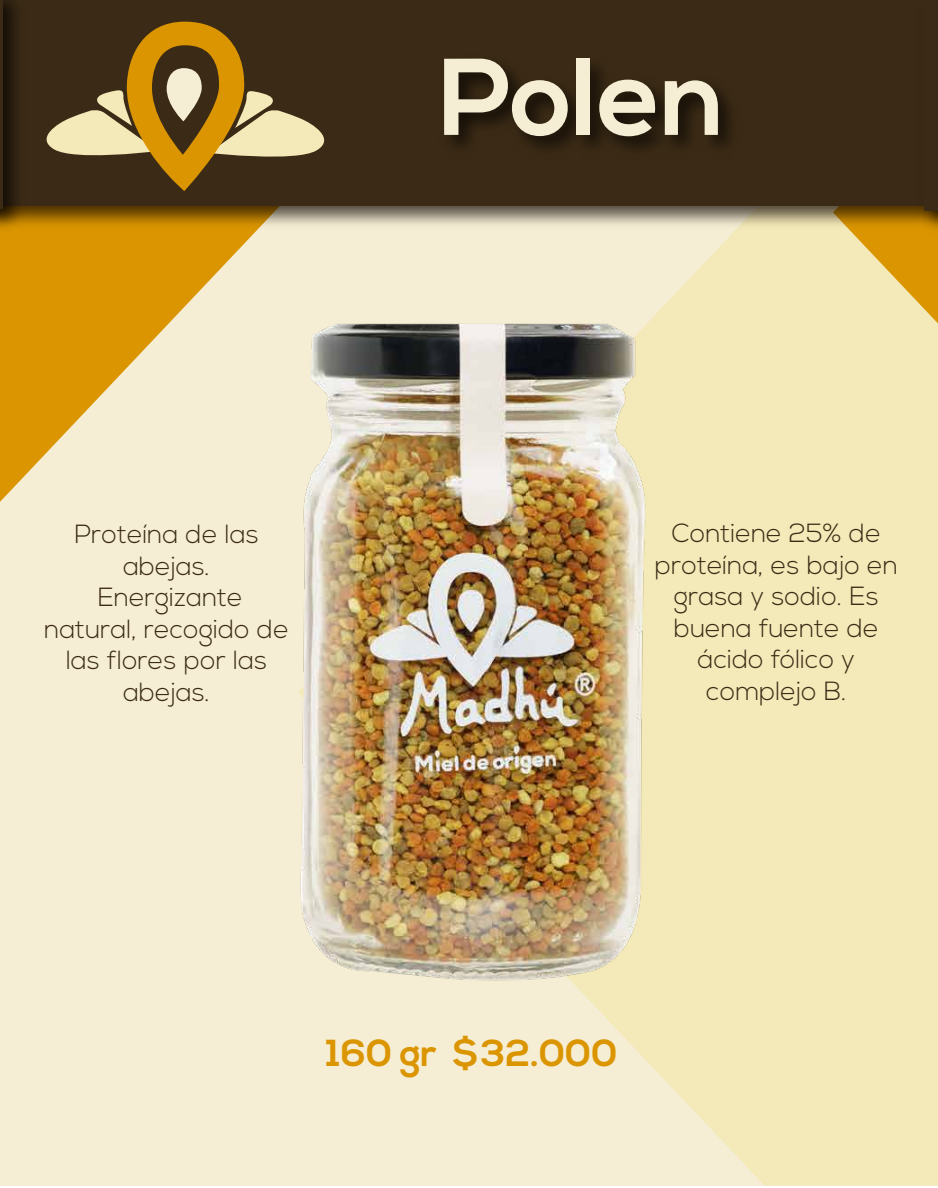
<style>
.page{position:relative;width:938px;height:1188px;background:#fff}
.page>*{position:absolute;margin:0;border:0;box-sizing:border-box;transform-origin:0 0}
.t1{font:700 108.75px "Nexa";color:#f6eed4}
.t2{font:700 37.5px "Nexa";color:#da9500}
.t3{font:300 26.25px/31.5px "Nexa";color:#3b2b16;text-align:center}
</style>
<div class="page">
<div style="left:0;top:0;width:938px;height:1185px;background:#f6eed4"></div>
<div style="left:611px;top:300px;width:326px;height:885px;background:#f4e9b8"></div>
<svg style="left:833px;top:300px;width:32px;height:23px"></svg>
<svg style="left:0;top:271px;width:191px;height:231px;fill:#da9500"></svg>
<div style="left:0;top:0;width:938px;height:205px;background:#3b2b16"></div>
<svg style="left:182px;top:22px;width:39px;height:10px"></svg>
<img style="left:48px;top:32px;width:890px;height:268px">
<img style="left:298px;top:303px;width:367px;height:720px">
<img style="left:913px;top:32px;width:25px;height:206px">
<div style="left:923px;top:0;width:15px;height:210px;background:#3b2b16"></div>
<img style="left:865px;top:207px;width:72px;height:751px">
<img style="left:0;top:7px;width:182px;height:264px">
<h1 class="t1" style="left:439px;top:35px;width:288px">Polen</h1>
<p class="t3" style="left:44px;top:519px;width:246px">Proteína de las abejas.<br>Energizante<br>natural, recogido de las flores por las abejas.</p>
<p class="t3" style="left:654px;top:518px;width:245px">Contiene 25% de proteína, es bajo en grasa y sodio. Es buena fuente de ácido fólico y complejo B.</p>
<h2 class="t2" style="left:326px;top:1031px;width:293px">160 gr $32.000</h2>
</div>
